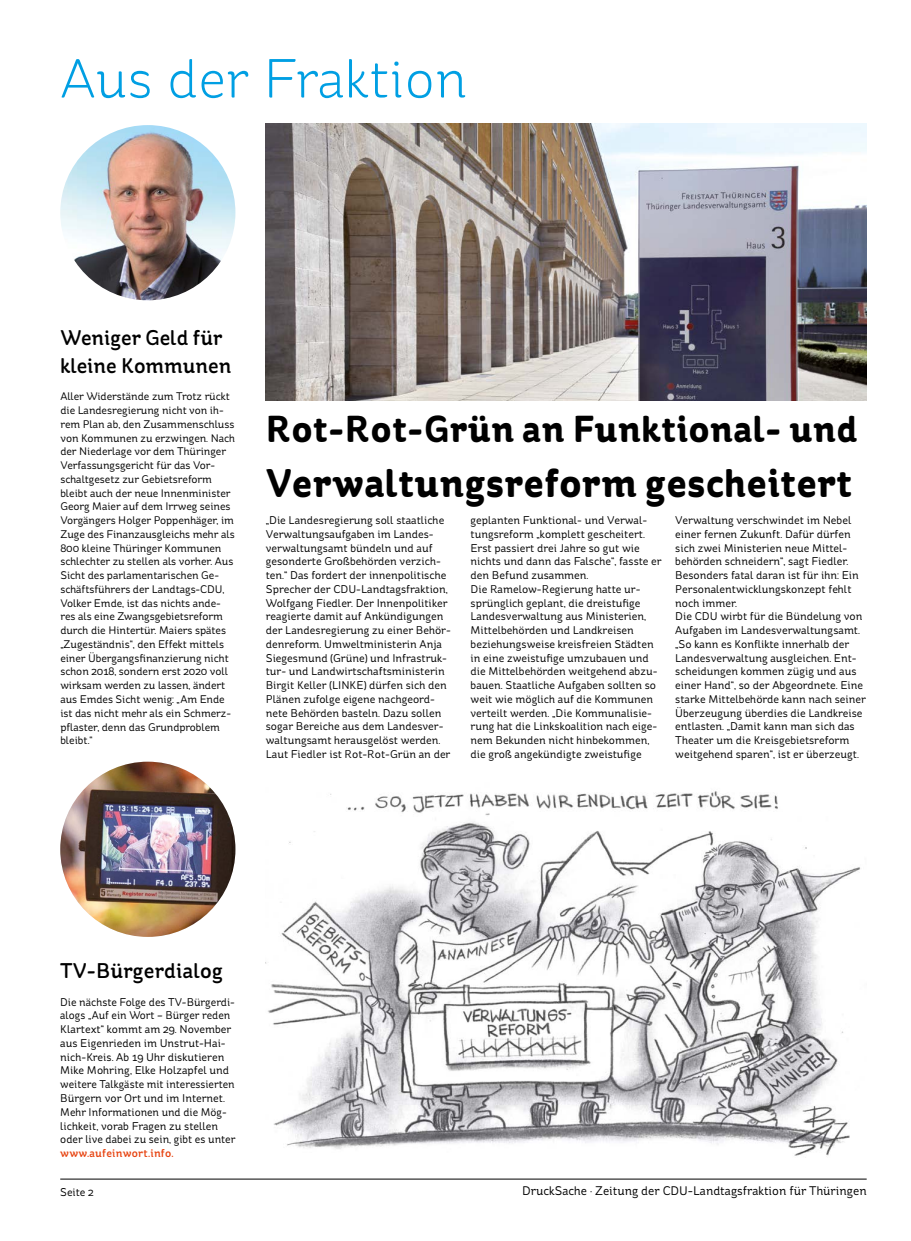
<style>
.page{position:relative;width:911px;height:1241px;background:#fff}
.page>*{position:absolute;margin:0;border:0;box-sizing:border-box;transform-origin:0 0}
.t1{font:300 55px "St Ryde";color:#009fe3}
.t2{font:700 40px "St Ryde";letter-spacing:.02em;color:#000}
.t3{font:700 37.5px "St Ryde";letter-spacing:.02em;color:#000}
.t4{font:500 21.25px/27.5px "St Ryde";color:#000}
.t5{font:12.5px "St Ryde";color:#000}
.t6{font:11.25px/13.8px "St Ryde";color:#000}
.t7{font:500 11.25px "St Ryde";letter-spacing:.02em;color:#e74310}
.t8{font:11px/13.8px "St Ryde";letter-spacing:-.005em;color:#000}
</style>
<div class="page">
<img style="left:60px;top:125px;width:175px;height:175px;border-radius:88px">
<img style="left:60px;top:761px;width:175px;height:175px;border-radius:88px">
<img style="left:266px;top:123px;width:600px;height:277px">
<img style="left:266px;top:791px;width:595px;height:365px">
<hr style="left:60px;top:1178px;width:806px;height:1px;background:#000">
<h1 class="t1" style="left:60px;top:46px;width:408px">Aus der Fraktion</h1>
<h3 class="t4" style="left:60px;top:324px;width:172px">Weniger Geld für kleine Kommunen</h3>
<p class="t8" style="left:60px;top:389px;width:176px">Aller Widerstände zum Trotz rückt die Landesregierung nicht von ih&shy;rem Plan ab, den Zusammenschluss von Kommunen zu erzwingen. Nach der Niederlage vor dem Thüringer Verfassungsgericht für das Vor&shy;schaltgesetz zur Gebietsreform bleibt auch der neue Innenminister Georg Maier auf dem Irrweg seines Vorgängers Holger Poppenhäger, im Zuge des Finanzausgleichs mehr als 800 kleine Thüringer Kommunen schlechter zu stellen als vorher. Aus Sicht des parlamentarischen Ge&shy;schäftsführers der Landtags-CDU, Volker Emde, ist das nichts ande&shy;res als eine Zwangsgebietsreform durch die Hintertür. Maiers spätes „Zugeständnis“, den Effekt mittels einer Übergangsfinanzierung nicht schon 2018, sondern erst 2020 voll wirksam werden zu lassen, ändert aus Emdes Sicht wenig: „Am Ende ist das nicht mehr als ein Schmerz&shy;pflaster, denn das Grundproblem bleibt.“</p>
<h3 class="t3" style="left:266px;top:406px;width:593px">Rot-Rot-Grün an Funktional- und</h3>
<h2 class="t2" style="left:266px;top:459px;width:588px">Verwaltungsreform gescheitert</h2>
<p class="t6" style="left:266px;top:513px;width:186px">„Die Landesregierung soll staatliche Verwaltungsaufgaben im Landes&shy;verwaltungsamt bündeln und auf gesonderte Großbehörden verzich&shy;ten.“ Das fordert der innenpolitische Sprecher der CDU-Landtagsfraktion, Wolfgang Fiedler. Der Innenpolitiker reagierte damit auf Ankündigungen der Landesregierung zu einer Behör&shy;denreform. Umweltministerin Anja Siegesmund (Grüne) und Infrastruk&shy;tur- und Landwirtschaftsministerin Birgit Keller (LINKE) dürfen sich den Plänen zufolge eigene nachgeord&shy;nete Behörden basteln. Dazu sollen sogar Bereiche aus dem Landesver&shy;waltungsamt herausgelöst werden.<br>Laut Fiedler ist Rot-Rot-Grün an der</p>
<p class="t6" style="left:470px;top:513px;width:193px">geplanten Funktional- und Verwal&shy;tungsreform „komplett gescheitert.<br>Erst passiert drei Jahre so gut wie nichts und dann das Falsche“, fasste er den Befund zusammen.<br>Die Ramelow-Regierung hatte ur&shy;sprünglich geplant, die dreistufige Landesverwaltung aus Ministerien, Mittelbehörden und Landkreisen beziehungsweise kreisfreien Städten in eine zweistufige umzubauen und die Mittelbehörden weitgehend abzu&shy;bauen. Staatliche Aufgaben sollten so weit wie möglich auf die Kommunen verteilt werden. „Die Kommunalisie&shy;rung hat die Linkskoalition nach eige&shy;nem Bekunden nicht hinbekommen, die groß angekündigte zweistufige</p>
<p class="t6" style="left:675px;top:513px;width:192px">Verwaltung verschwindet im Nebel einer fernen Zukunft. Dafür dürfen sich zwei Ministerien neue Mittel&shy;behörden schneidern“, sagt Fiedler.<br>Besonders fatal daran ist für ihn: Ein Personalentwicklungskonzept fehlt noch immer.<br>Die CDU wirbt für die Bündelung von Aufgaben im Landesverwaltungsamt. „So kann es Konflikte innerhalb der Landesverwaltung ausgleichen. Ent&shy;scheidungen kommen zügig und aus einer Hand“, so der Abgeordnete. Eine starke Mittelbehörde kann nach seiner Überzeugung überdies die Landkreise entlasten. „Damit kann man sich das Theater um die Kreisgebietsreform weitgehend sparen“, ist er überzeugt.</p>
<h3 class="t4" style="left:60px;top:957px;width:164px">TV-Bürgerdialog</h3>
<p class="t6" style="left:60px;top:994px;width:177px">Die nächste Folge des TV-Bürgerdi&shy;alogs „Auf ein Wort – Bürger reden Klartext“ kommt am 29. November aus Eigenrieden im Unstrut-Hai&shy;nich-Kreis. Ab 19 Uhr diskutieren Mike Mohring, Elke Holzapfel und weitere Talkgäste mit interessierten Bürgern vor Ort und im Internet.<br>Mehr Informationen und die Mög&shy;lichkeit, vorab Fragen zu stellen oder live dabei zu sein, gibt es unter</p>
<p class="t7" style="left:60px;top:1146px;width:115px">www.aufeinwort.info.</p>
<p class="t6" style="left:60px;top:1184px;width:35px">Seite 2</p>
<p class="t5" style="left:522px;top:1182px;width:346px">DruckSache · Zeitung der CDU-Landtagsfraktion für Thüringen</p>
</div>
